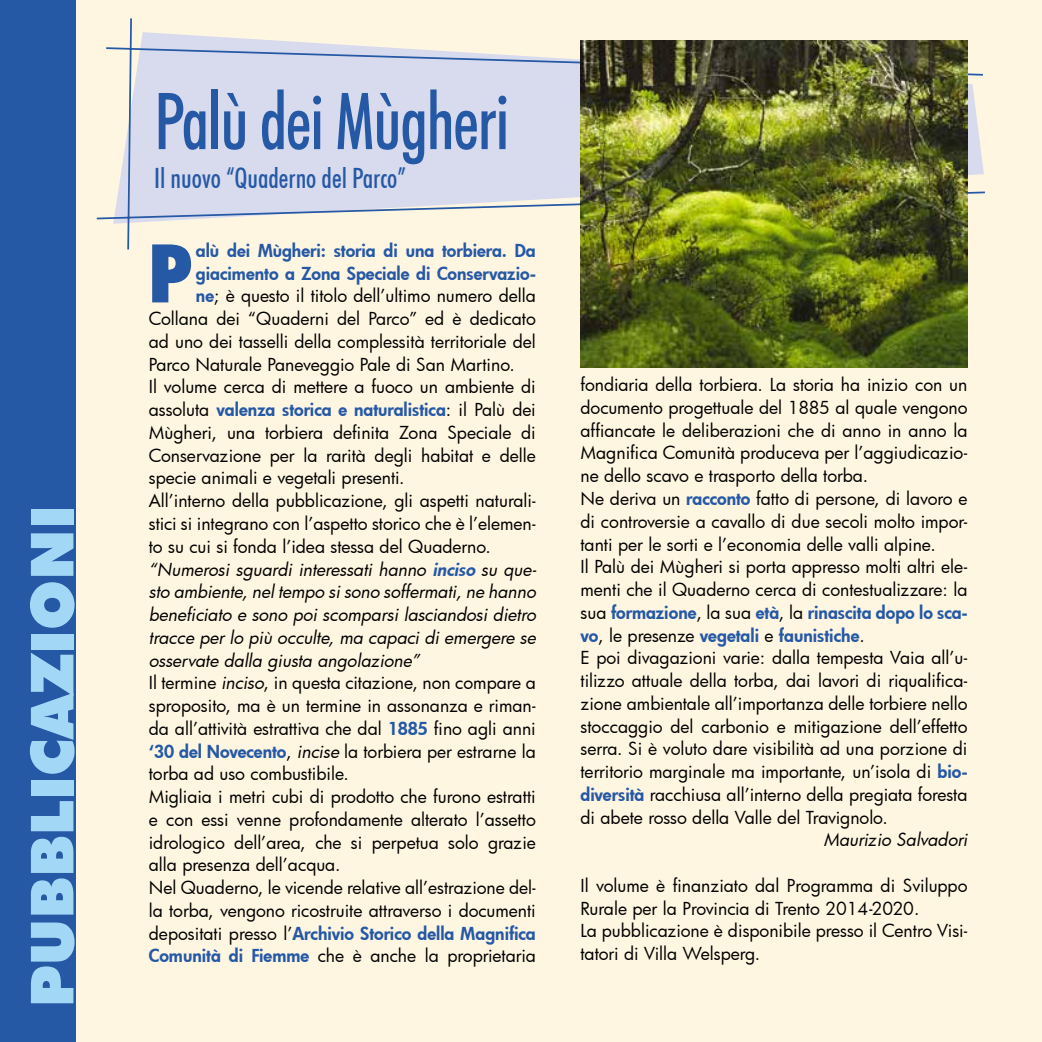
<style>
.page{position:relative;width:1042px;height:1042px;background:#fff6e2}
.page>*{position:absolute;margin:0;border:0;box-sizing:border-box;transform-origin:0 0}
.t1{font:900 condensed 81.38px "Futura BT";color:#2558a5}
.t2{font:500 condensed 78.75px "Futura BT";letter-spacing:-.02em;color:#2558a5;scale:.9 1}
.t3{font:900 59.5px "Futura BT";color:#a3d7f6}
.t4{font:500 condensed 28px "Futura BT";color:#2558a5;scale:.95 1}
.t5{font:17.5px/22.8px "Futura";color:#000}
.t6{font:italic 17.5px "Futura";letter-spacing:-.005em;color:#000}
.t7{font:800 17.5px "Futura";color:#2558a5}
.s1{font-weight:800;color:#2558a5}
.s2{font-weight:400;color:#000}
.s3{font-style:italic}
</style>
<div class="page">
<div style="left:0;top:0;width:76px;height:1042px;background:#2558a5"></div>
<svg style="left:96px;top:18px;width:889px;height:233px"></svg>
<img style="left:580px;top:41px;width:387px;height:326px">
<h3 class="t3" style="left:16px;top:1007px;width:503px;rotate:-90deg">PUBBLICAZIONI</h3>
<h2 class="t2" style="left:154px;top:73px;width:396px">Palù dei Mùgheri</h2>
<h3 class="t4" style="left:154px;top:161px;width:267px">Il nuovo “Quaderno del Parco”</h3>
<h1 class="t1" style="left:149px;top:224px;width:44px">P</h1>
<p class="t7" style="left:196px;top:239px;width:341px">alù dei Mùgheri: storia di una torbiera. Da</p>
<p class="t7" style="left:196px;top:261px;width:341px">giacimento a Zona Speciale di Conservazio-</p>
<p class="t5" style="left:196px;top:284px;width:341px"><span class="s1">ne</span>; è questo il titolo dell’ultimo numero della</p>
<p class="t5" style="left:149px;top:307px;width:388px">Collana dei “Quaderni del Parco” ed è dedicato</p>
<p class="t5" style="left:149px;top:330px;width:388px">ad uno dei tasselli della complessità territoriale del</p>
<p class="t5" style="left:149px;top:352px;width:368px">Parco Naturale Paneveggio Pale di San Martino.</p>
<p class="t5" style="left:149px;top:375px;width:388px">Il volume cerca di mettere a fuoco un ambiente di</p>
<p class="t7" style="left:149px;top:398px;width:388px"><span class="s2">assoluta</span> valenza storica e naturalistica<span class="s2">: il Palù dei</span></p>
<p class="t5" style="left:149px;top:421px;width:388px">Mùgheri, una torbiera definita Zona Speciale di</p>
<p class="t5" style="left:149px;top:443px;width:388px">Conservazione per la rarità degli habitat e delle</p>
<p class="t5" style="left:149px;top:466px;width:257px">specie animali e vegetali presenti.</p>
<p class="t5" style="left:149px;top:489px;width:388px">All’interno della pubblicazione, gli aspetti naturali-</p>
<p class="t5" style="left:149px;top:512px;width:388px">stici si integrano con l’aspetto storico che è l’elemen-</p>
<p class="t5" style="left:149px;top:534px;width:344px">to su cui si fonda l’idea stessa del Quaderno.</p>
<p class="t6" style="left:149px;top:557px;width:389px">“Numerosi sguardi interessati hanno <span class="s1">inciso</span> su que-</p>
<p class="t6" style="left:149px;top:580px;width:388px">sto ambiente, nel tempo si sono soffermati, ne hanno</p>
<p class="t6" style="left:149px;top:603px;width:388px">beneficiato e sono poi scomparsi lasciandosi dietro</p>
<p class="t6" style="left:149px;top:625px;width:388px">tracce per lo più occulte, ma capaci di emergere se</p>
<p class="t6" style="left:149px;top:648px;width:272px">osservate dalla giusta angolazione”</p>
<p class="t5" style="left:149px;top:671px;width:388px">Il termine <span class="s3">inciso</span>, in questa citazione, non compare a</p>
<p class="t5" style="left:149px;top:694px;width:388px">sproposito, ma è un termine in assonanza e riman-</p>
<p class="t5" style="left:149px;top:716px;width:388px">da all’attività estrattiva che dal <span class="s1">1885</span> fino agli anni</p>
<p class="t5" style="left:149px;top:739px;width:388px"><span class="s1">‘30 del Novecento</span>, <span class="s3">incise</span> la torbiera per estrarne la</p>
<p class="t5" style="left:149px;top:762px;width:202px">torba ad uso combustibile.</p>
<p class="t5" style="left:149px;top:785px;width:388px">Migliaia i metri cubi di prodotto che furono estratti</p>
<p class="t5" style="left:149px;top:807px;width:388px">e con essi venne profondamente alterato l’assetto</p>
<p class="t5" style="left:149px;top:830px;width:388px">idrologico dell’area, che si perpetua solo grazie</p>
<p class="t5" style="left:149px;top:853px;width:193px">alla presenza dell’acqua.</p>
<p class="t5" style="left:149px;top:876px;width:388px">Nel Quaderno, le vicende relative all’estrazione del-</p>
<p class="t5" style="left:149px;top:898px;width:388px">la torba, vengono ricostruite attraverso i documenti</p>
<p class="t7" style="left:149px;top:921px;width:388px"><span class="s2">depositati presso l’</span>Archivio Storico della Magnifica</p>
<p class="t5" style="left:149px;top:944px;width:388px"><span class="s1">Comunità di Fiemme</span> che è anche la proprietaria</p>
<p class="t5" style="left:580px;top:373px;width:388px">fondiaria della torbiera. La storia ha inizio con un documento progettuale del 1885 al quale vengono affiancate le deliberazioni che di anno in anno la Magnifica Comunità produceva per l’aggiudicazio&shy;ne dello scavo e trasporto della torba.<br>Ne deriva un <span class="s1">racconto</span> fatto di persone, di lavoro e di controversie a cavallo di due secoli molto impor&shy;tanti per le sorti e l’economia delle valli alpine.<br>Il Palù dei Mùgheri si porta appresso molti altri ele&shy;menti che il Quaderno cerca di contestualizzare: la sua <span class="s1">formazione</span>, la sua <span class="s1">età</span>, la <span class="s1">rinascita dopo lo sca&shy;vo</span>, le presenze <span class="s1">vegetali</span> e <span class="s1">faunistiche</span>.<br>E poi divagazioni varie: dalla tempesta Vaia all’u&shy;tilizzo attuale della torba, dai lavori di riqualifica&shy;zione ambientale all’importanza delle torbiere nello stoccaggio del carbonio e mitigazione dell’effetto serra. Si è voluto dare visibilità ad una porzione di territorio marginale ma importante, un’isola di <span class="s1">bio&shy;diversità</span> racchiusa all’interno della pregiata foresta di abete rosso della Valle del Travignolo.</p>
<p class="t6" style="left:823px;top:828px;width:145px">Maurizio Salvadori</p>
<p class="t5" style="left:580px;top:873px;width:388px">Il volume è finanziato dal Programma di Sviluppo Rurale per la Provincia di Trento 2014-2020.<br>La pubblicazione è disponibile presso il Centro Visi&shy;tatori di Villa Welsperg.</p>
</div>
